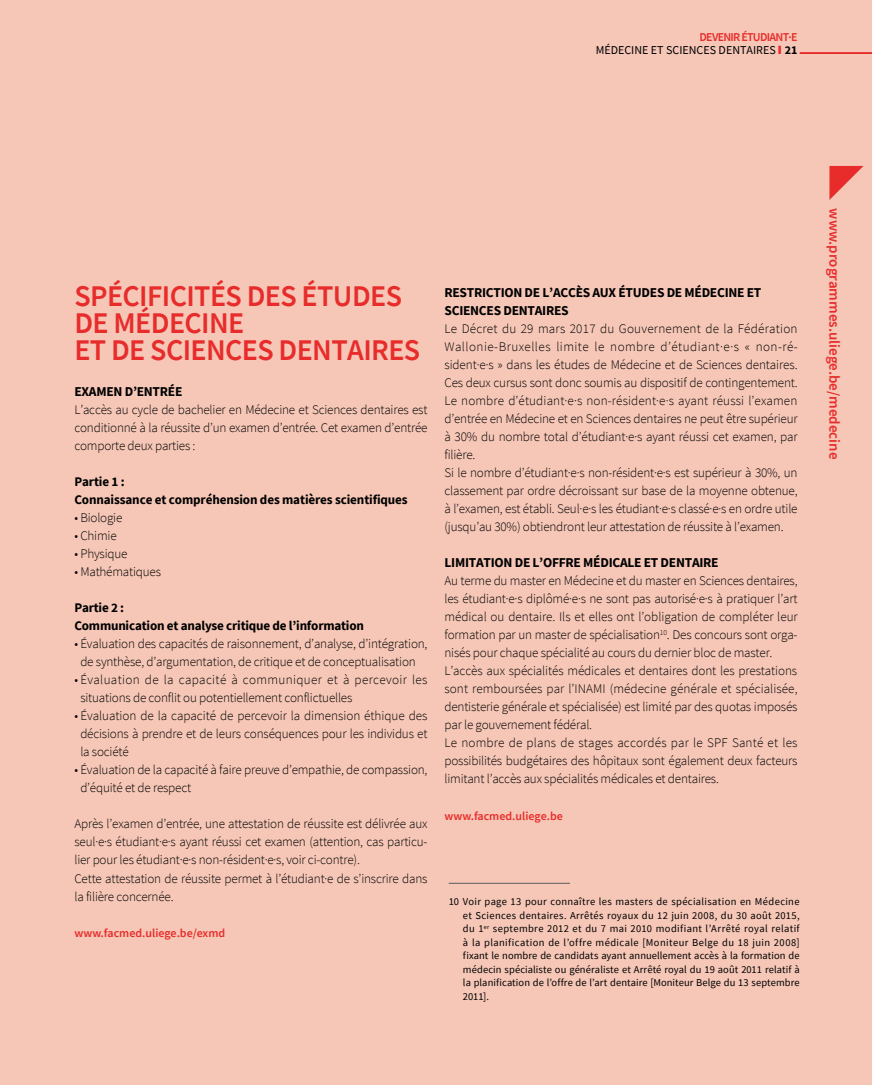
<style>
.page{position:relative;width:872px;height:1085px;background:#fff}
.page>*{position:absolute;margin:0;border:0;box-sizing:border-box;transform-origin:0 0}
.t1{font:600 30px/27px "Source Sans Pro";color:#e72c2b}
.t2{font:600 15px "Source Sans Pro";color:#e72c2b}
.t3{font:700 13.5px "Source Sans Pro";color:#000}
.t4{font:300 13.2px/18px "Source Sans Pro";letter-spacing:-.015em;color:#000}
.t5{font:700 13.2px/18px "Source Sans Pro";letter-spacing:-.01em;color:#000}
.t6{font:600 12px "Source Sans Pro";letter-spacing:-.06em;color:#e72c2b}
.t7{font:12px "Source Sans Pro";color:#000}
.t8{font:700 12px "Source Sans Pro";color:#000}
.t9{font:10.5px/13.5px "Source Sans Pro";letter-spacing:.005em;color:#000;text-align:justify}
</style>
<div class="page">
<div style="left:0;top:0;width:872px;height:1084px;background:#f6c7b7"></div>
<hr style="left:449px;top:882px;width:121px;height:1px;background:#5c5b60">
<hr style="left:799px;top:52px;width:73px;height:2px;background:#e72c2b">
<svg style="left:829px;top:166px;width:34px;height:34px"></svg>
<p class="t6" style="left:699px;top:29px;width:99px">devenir étudiant·e</p>
<p class="t7" style="left:595px;top:42px;width:131px">médecine et Sciences dent</p>
<p class="t7" style="left:746px;top:42px;width:13px">aires</p>
<p class="t8" style="left:785px;top:42px;width:14px">21</p>
<h1 class="t1" style="left:74px;top:282px;width:30px">SPÉCIFICITÉ</h1>
<h1 class="t1" style="left:226px;top:282px;width:94px">S DE S ÉTUDE</h1>
<h1 class="t1" style="left:386px;top:282px;width:18px">S</h1>
<h1 class="t1" style="left:74px;top:309px;width:108px">DE MÉDECINE<br>ET DE SCIENCE</h1>
<h1 class="t1" style="left:257px;top:336px;width:38px">S DENTAIRE</h1>
<h1 class="t1" style="left:404px;top:336px;width:18px">S</h1>
<p class="t3" style="left:74px;top:382px;width:24px">EXAMEN</p>
<p class="t3" style="left:125px;top:382px;width:21px">D’ENTRÉE</p>
<p class="t4" style="left:74px;top:401px;width:354px;text-align:justify">L’accès au cycle de bachelier en Médecine et Sciences dentaires est conditionné à la réussite d’un examen d’entrée. Cet examen d’entrée comporte deux parties :</p>
<p class="t5" style="left:74px;top:472px;width:335px">Partie 1 :<br>Connaissance et compréhension des matières scientifiques</p>
<p class="t4" style="left:74px;top:509px;width:50px">• Biologie</p>
<p class="t4" style="left:74px;top:527px;width:44px">• Chimie</p>
<p class="t4" style="left:74px;top:545px;width:55px">• Physique</p>
<p class="t4" style="left:74px;top:563px;width:88px">• Mathématiques</p>
<p class="t5" style="left:74px;top:598px;width:291px">Partie 2 :<br>Communication et analyse critique de l’information</p>
<p class="t4" style="left:74px;top:635px;width:354px;text-align:center">• Évaluation des capacités de raisonnement, d’analyse, d’intégration, de synthèse, d’argumentation, de critique et de conceptualisation</p>
<p class="t4" style="left:80px;top:671px;width:348px;text-indent:-6px">• Évaluation de la capacité à communiquer et à percevoir les situations de conflit ou potentiellement conflictuelles</p>
<p class="t4" style="left:80px;top:707px;width:349px;text-align:justify;text-indent:-6px">• Évaluation de la capacité de percevoir la dimension éthique des décisions à prendre et de leurs conséquences pour les individus et la société</p>
<p class="t4" style="left:80px;top:761px;width:348px;text-indent:-6px">• Évaluation de la capacité à faire preuve d’empathie, de compassion, d’équité et de respect</p>
<p class="t4" style="left:74px;top:815px;width:354px">Après l’examen d’entrée, une attestation de réussite est délivrée aux seul·e·s étudiant·e·s ayant réussi cet examen (attention, cas particu&shy;lier pour les étudiant·e·s non-résident·e·s, voir ci-contre).<br>Cette attestation de réussite permet à l’étudiant·e de s’inscrire dans la filière concernée.</p>
<p class="t6" style="left:74px;top:924px;width:152px">www.facmed.uliege.be/exmd</p>
<p class="t3" style="left:444px;top:283px;width:8px">RESTRICTION</p>
<p class="t3" style="left:524px;top:283px;width:103px">DE L’ACCÈSAUX ÉTUDES</p>
<p class="t3" style="left:666px;top:283px;width:27px">DE MÉDECINE</p>
<p class="t3" style="left:746px;top:283px;width:8px">ET</p>
<p class="t3" style="left:444px;top:301px;width:8px">SCIENCES</p>
<p class="t3" style="left:503px;top:301px;width:9px">DENTAIRES</p>
<p class="t4" style="left:444px;top:320px;width:355px">Le Décret du 29 mars 2017 du Gouvernement de la Fédération Wallonie-Bruxelles limite le nombre d’étudiant·e·s « non-ré&shy;sident·e·s » dans les études de Médecine et de Sciences dentaires.<br>Ces deux cursus sont donc soumis au dispositif de contingentement.<br>Le nombre d’étudiant·e·s non-résident·e·s ayant réussi l’examen d’entrée en Médecine et en Sciences dentaires ne peut être supérieur à 30% du nombre total d’étudiant·e·s ayant réussi cet examen, par filière.<br>Si le nombre d’étudiant·e·s non-résident·e·s est supérieur à 30%, un classement par ordre décroissant sur base de la moyenne obtenue, à l’examen, est établi. Seul·e·s les étudiant·e·s classé·e·s en ordre utile (jusqu’au 30%) obtiendront leur attestation de réussite à l’examen.</p>
<p class="t3" style="left:444px;top:553px;width:8px">LIMITATION</p>
<p class="t3" style="left:514px;top:553px;width:37px">DE L’OFFRE</p>
<p class="t3" style="left:583px;top:553px;width:9px">MÉDICALE</p>
<p class="t3" style="left:644px;top:553px;width:25px">ET DENTAIRE</p>
<p class="t4" style="left:444px;top:572px;width:355px">Au terme du master en Médecine et du master en Sciences dentaires, les étudiant·e·s diplômé·e·s ne sont pas autorisé·e·s à pratiquer l’art médical ou dentaire. Ils et elles ont l’obligation de compléter leur formation par un master de spécialisation<sup>10</sup>. Des concours sont orga&shy;nisés pour chaque spécialité au cours du dernier bloc de master.<br>L’accès aux spécialités médicales et dentaires dont les prestations sont remboursées par l’INAMI (médecine générale et spécialisée, dentisterie générale et spécialisée) est limité par des quotas imposés par le gouvernement fédéral.<br>Le nombre de plans de stages accordés par le SPF Santé et les possibilités budgétaires des hôpitaux sont également deux facteurs limitant l’accès aux spécialités médicales et dentaires.</p>
<p class="t6" style="left:444px;top:807px;width:120px">www.facmed.uliege.be</p>
<p class="t9" style="left:463px;top:894px;width:338px;text-indent:-14px">10 Voir page 13 pour connaître les masters de spécialisation en Médecine et Sciences dentaires. Arrêtés royaux du 12 juin 2008, du 30 août 2015, du 1<sup>er</sup> septembre 2012 et du 7 mai 2010 modifiant l’Arrêté royal relatif à la planification de l’offre médicale [Moniteur Belge du 18 juin 2008] fixant le nombre de candidats ayant annuellement accès à la formation de médecin spécialiste ou généraliste et Arrêté royal du 19 août 2011 relatif à la planification de l’offre de l’art dentaire [Moniteur Belge du 13 septembre 2011].</p>
<p class="t2" style="left:844px;top:208px;width:252px;rotate:90deg">www.programmes.uliege.be/medecine</p>
</div>
